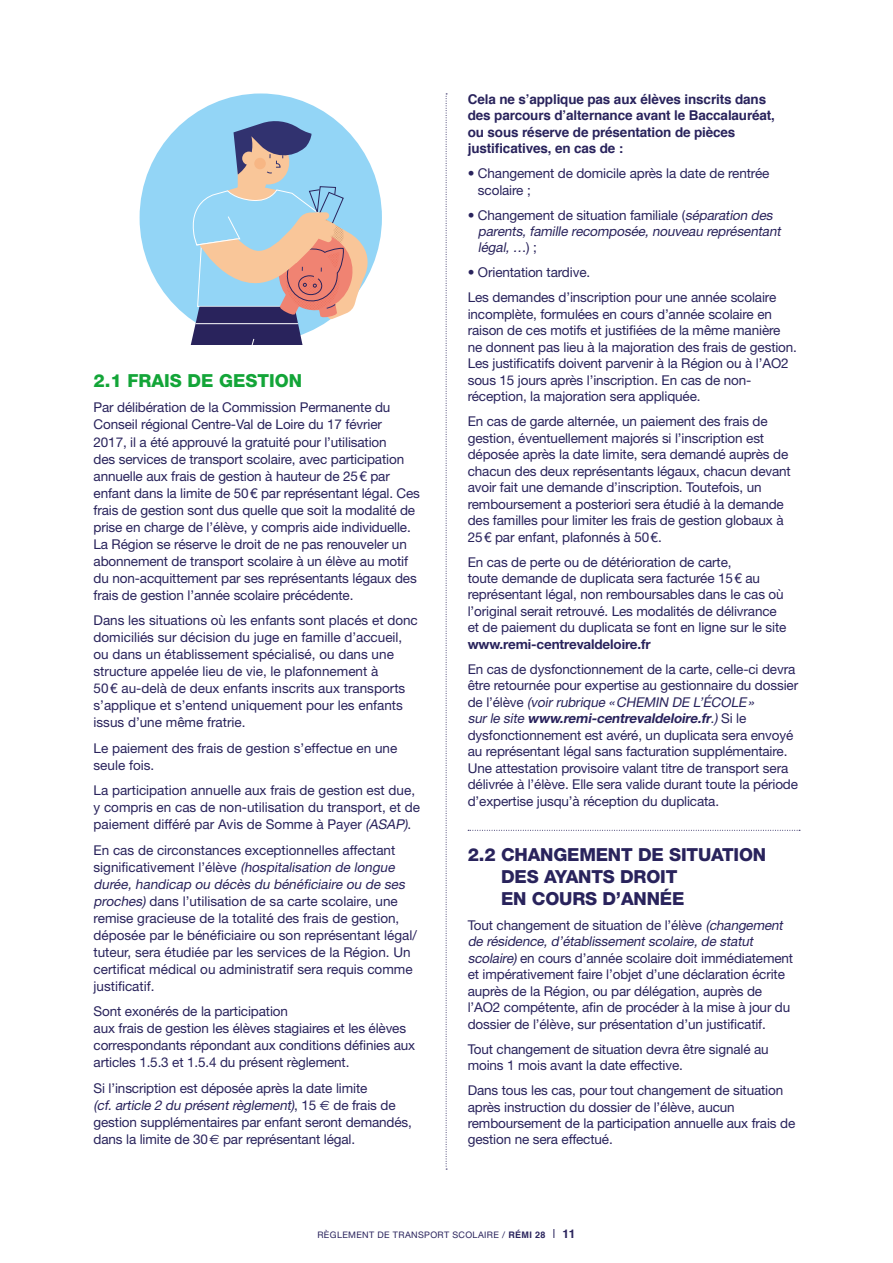
<style>
.page{position:relative;width:893px;height:1263px;background:#fff}
.page>*{position:absolute;margin:0;border:0;box-sizing:border-box;transform-origin:0 0}
.t1{font:800 18px/21.9px "Helvetica Neue LT Std";letter-spacing:-.01em;color:#29235c}
.t2{font:800 18px "Helvetica Neue LT Std";color:#13a538}
.t3{font:13.5px/16.5px "Helvetica Neue LT Std";letter-spacing:-.01em;color:#29235c}
.t4{font:700 13.5px/16.5px "Helvetica";letter-spacing:-.01em;color:#29235c}
.t5{font:italic 13.5px/16.5px "Helvetica Neue LT Std";color:#29235c}
.t6{font:700 13.5px "Helvetica Neue LT Std";letter-spacing:-.01em;color:#29235c}
.t7{font:700 12px "Helvetica";color:#29235c}
.t8{font:9px "Helvetica Neue LT Std";letter-spacing:.04em;color:#29235c}
.s1{font-style:italic}
.s2{font-family:"Euro Sans"}
.s3{font-style:normal}
.s4{font-weight:700;font-style:italic}
.s5{font-family:"Helvetica";font-weight:700}
</style>
<div class="page">
<svg style="left:446px;top:94px;width:1px;height:1076px"></svg>
<svg style="left:468px;top:830px;width:332px;height:1px"></svg>
<div style="left:140px;top:94px;width:242px;height:248px;background:#93d5f6;border-radius:50%"></div>
<svg style="left:188px;top:119px;width:187px;height:225px"></svg>
<h1 class="t2" style="left:94px;top:370px;width:210px">2.1 FRAIS DE GESTION</h1>
<p class="t3" style="left:94px;top:399px;width:328px;line-height:17px">Par délibération de la Commission Permanente du Conseil régional Centre-Val de Loire du 17 février<br>2017, il a été approuvé la gratuité pour l’utilisation<br>des services de transport scolaire, avec participation annuelle aux frais de gestion à hauteur de 25€ par enfant dans la limite de 50€ par représentant légal. Ces frais de gestion sont dus quelle que soit la modalité de prise en charge de l’élève, y compris aide individuelle.<br>La Région se réserve le droit de ne pas renouveler un abonnement de transport scolaire à un élève au motif du non-acquittement par ses représentants légaux des frais de gestion l’année scolaire précédente.</p>
<p class="t3" style="left:94px;top:612px;width:326px;line-height:17px">Dans les situations où les enfants sont placés et donc domiciliés sur décision du juge en famille d’accueil, ou dans un établissement spécialisé, ou dans une structure appelée lieu de vie, le plafonnement à<br>50€ au-delà de deux enfants inscrits aux transports s’applique et s’entend uniquement pour les enfants issus d’une même fratrie.</p>
<p class="t3" style="left:94px;top:739px;width:305px;line-height:17px">Le paiement des frais de gestion s’effectue en une seule fois.</p>
<p class="t3" style="left:94px;top:782px;width:328px;line-height:17px">La participation annuelle aux frais de gestion est due, y compris en cas de non-utilisation du transport, et de paiement différé par Avis de Somme à Payer <span class="s1">(ASAP)</span>.</p>
<p class="t3" style="left:94px;top:841px;width:325px;line-height:17px">En cas de circonstances exceptionnelles affectant significativement l’élève <span class="s1">(hospitalisation de longue durée, handicap ou décès du bénéficiaire ou de ses proches)</span> dans l’utilisation de sa carte scolaire, une remise gracieuse de la totalité des frais de gestion, déposée par le bénéficiaire ou son représentant légal/ tuteur, sera étudiée par les services de la Région. Un certificat médical ou administratif sera requis comme justificatif.</p>
<p class="t3" style="left:94px;top:1003px;width:323px;line-height:17px">Sont exonérés de la participation<br>aux frais de gestion les élèves stagiaires et les élèves correspondants répondant aux conditions définies aux articles 1.5.3 et 1.5.4 du présent règlement.</p>
<p class="t3" style="left:94px;top:1079px;width:320px;line-height:17px">Si l’inscription est déposée après la date limite <span class="s1">(cf.article 2 du présentrèglement)</span>, 1 5 <span class="s2">€</span> d e f r a i s d e gestion supplémentaires par enfant seront demandés, dans la limite de 30<span class="s2">€</span> par représentant légal.</p>
<p class="t4" style="left:468px;top:91px;width:309px">Cela ne s’applique pas aux élèves inscrits dans des parcours d’alternance avant le Baccalauréat, ou sous réserve de présentation de pièces justificatives, en cas de :</p>
<p class="t3" style="left:478px;top:165px;width:293px;text-indent:-10px">• Changement de domicile après la date de rentrée scolaire ;</p>
<p class="t5" style="left:478px;top:206px;width:307px;text-indent:-10px"><span class="s3">• Changement de situation familiale (</span>séparation des parents,famille recomposée,nouveau représentant légal,…<span class="s3">) ;</span></p>
<p class="t3" style="left:468px;top:260px;width:310px;line-height:24.9px">• Orientation tardive.<br>Les demandes d’inscription pour une année scolaire</p>
<p class="t3" style="left:468px;top:306px;width:331px">incomplète, formulées en cours d’année scolaire en raison de ces motifs et justifiées de la même manière ne donnent pas lieu à la majoration des frais de gestion.<br>Les justificatifs doivent parvenir à la Région ou à l’AO2 sous 15 jours après l’inscription. En cas de non&shy;réception, la majoration sera appliquée.</p>
<p class="t3" style="left:468px;top:413px;width:325px">En cas de garde alternée, un paiement des frais de gestion, éventuellement majorés si l’inscription est déposée après la date limite, sera demandé auprès de chacun des deux représentants légaux, chacun devant avoir fait une demande d’inscription. Toutefois, un remboursement a posteriori sera étudié à la demande des familles pour limiter les frais de gestion globaux à 25€ par enfant, plafonnés à 50€.</p>
<p class="t3" style="left:468px;top:553px;width:320px">En cas de perte ou de détérioration de carte,<br>toute demande de duplicata sera facturée 15€ au représentant légal, non remboursables dans le cas où l’original serait retrouvé. Les modalités de délivrance et de paiement du duplicata se font en ligne sur le site</p>
<p class="t6" style="left:468px;top:636px;width:185px">www.remi-centrevaldeloire.fr</p>
<p class="t3" style="left:468px;top:661px;width:332px">En cas de dysfonctionnement de la carte, celle-ci devra être retournée pour expertise au gestionnaire du dossier d e l ’ é l èv e <span class="s1">(voirrubrique «CHEMIN DE L’ÉCOLE»<br>surle site</span> <span class="s4">www.remi-centrevaldeloire.fr</span><span class="s1">.)</span> S i l e dysfonctionnement est avéré, un duplicata sera envoyé au représentant légal sans facturation supplémentaire.<br>Une attestation provisoire valant titre de transport sera délivrée à l’élève. Elle sera valide durant toute la période d’expertise jusqu’à réception du duplicata.</p>
<h1 class="t1" style="left:501px;top:844px;width:267px;text-indent:-33px">2.2 CHANGEMENT DE SITUATION<br>DES AYANTS DROIT<br>EN COURS D’ANNÉE</h1>
<p class="t3" style="left:468px;top:916px;width:327px">Tout changement de situation de l’élève <span class="s1">(changement de résidence,d’établissementscolaire,de statut scolaire)</span> en cours d’année scolaire doit immédiatement et impérativement faire l’objet d’une déclaration écrite auprès de la Région, ou par délégation, auprès de l’AO2 compétente, afin de procéder à la mise à jour du dossier de l’élève, sur présentation d’un justificatif.</p>
<p class="t3" style="left:468px;top:1040px;width:302px">Tout changement de situation devra être signalé au moins 1 mois avant la date effective.</p>
<p class="t3" style="left:468px;top:1082px;width:329px">Dans tous les cas, pour tout changement de situation après instruction du dossier de l’élève, aucun remboursement de la participation annuelle aux frais de gestion ne sera effectué.</p>
<p class="t8" style="left:317px;top:1229px;width:230px">RÈGLEMENT DE TRANSPORT SCOLAIRE / <span class="s5">RÉMI 28</span></p>
<p class="t7" style="left:562px;top:1224px;width:15px">11</p>
</div>
